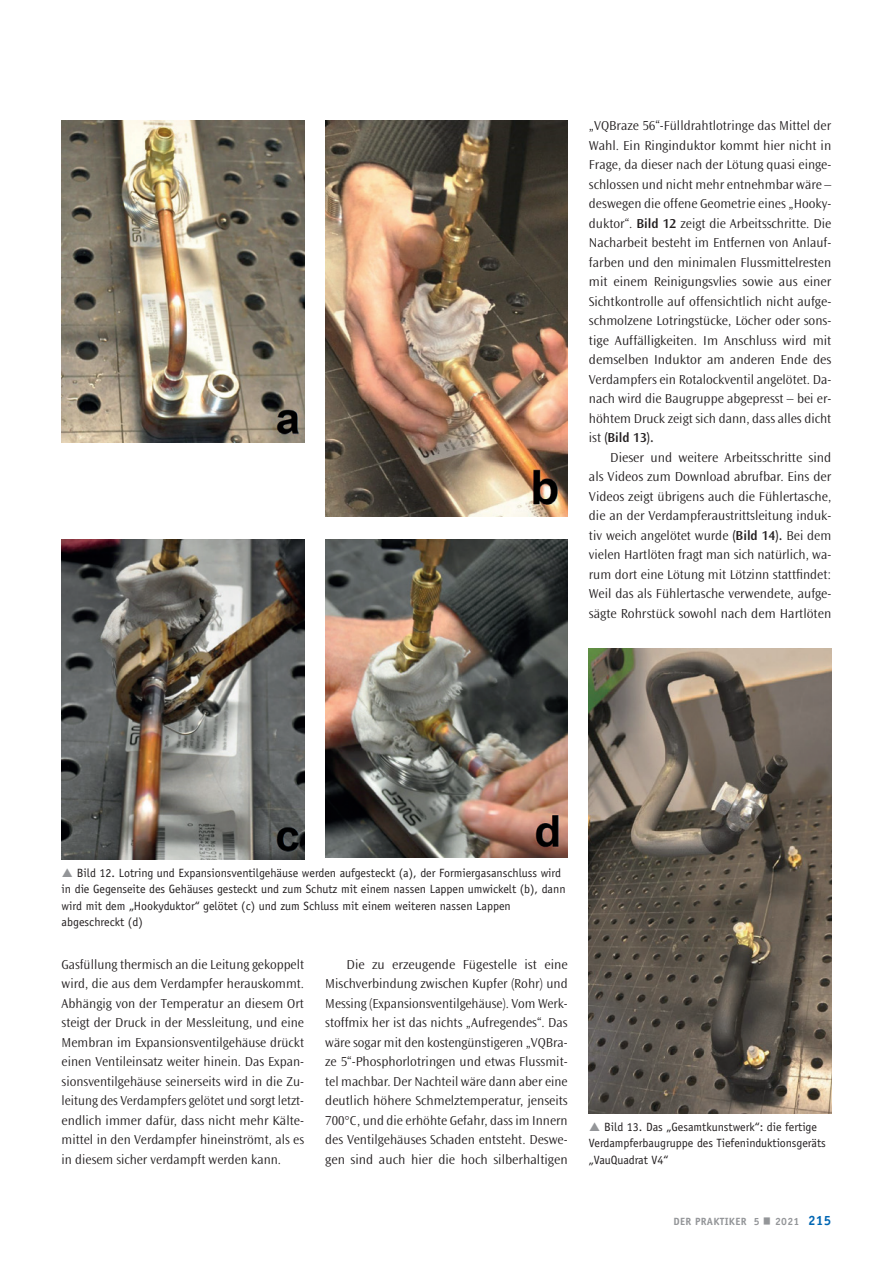
<style>
.page{position:relative;width:893px;height:1263px;background:#fff}
.page>*{position:absolute;margin:0;border:0;box-sizing:border-box;transform-origin:0 0}
.t1{font:700 69.3px "Ocean Sans Std";color:#939598;scale:.39 1}
.t2{font:300 13.5px/19.5px "Ocean Sans Std";color:#231f20;text-align:justify}
.t3{font:700 13.5px "Officina Sans";color:#0166b3}
.t4{font:12px/16.5px "Officina Sans Std";color:#231f20}
.t5{font:700 10.5px "Officina Sans";letter-spacing:.03em;color:#939598}
.s1{font-weight:600}
</style>
<div class="page">
<img style="left:62px;top:121px;width:242px;height:321px">
<img style="left:325px;top:121px;width:243px;height:396px">
<img style="left:62px;top:540px;width:242px;height:319px">
<img style="left:325px;top:540px;width:243px;height:318px">
<img style="left:589px;top:648px;width:242px;height:465px">
<p class="t2" style="left:589px;top:116px;width:244px">„VQBraze 56“-Fülldrahtlotringe das Mittel der Wahl. Ein Ringinduktor kommt hier nicht in Frage, da dieser nach der Lötung quasi einge&shy;schlossen und nicht mehr entnehmbar wäre – deswegen die offene Geometrie eines „Hooky&shy;duktor“. <span class="s1">Bild 12</span> zeigt die Arbeitsschritte. Die Nacharbeit besteht im Entfernen von Anlauf&shy;farben und den minimalen Flussmittelresten mit einem Reinigungsvlies sowie aus einer Sichtkontrolle auf offensichtlich nicht aufge&shy;schmolzene Lotringstücke, Löcher oder sons&shy;tige Auffälligkeiten. Im Anschluss wird mit demselben Induktor am anderen Ende des Verdampfers ein Rotalockventil angelötet. Da&shy;nach wird die Baugruppe abgepresst – bei er&shy;höhtem Druck zeigt sich dann, dass alles dicht ist <span class="s1">(Bild 13).</span></p>
<p class="t2" style="left:589px;top:448px;width:244px;text-indent:21px">Dieser und weitere Arbeitsschritte sind als Videos zum Download abrufbar. Eins der Videos zeigt übrigens auch die Fühlertasche, die an der Verdampferaustrittsleitung induk&shy;tiv weich angelötet wurde <span class="s1">(Bild 14).</span> Bei dem vielen Hartlöten fragt man sich natürlich, wa&shy;rum dort eine Lötung mit Lötzinn stattfindet:<br>Weil das als Fühlertasche verwendete, aufge&shy;sägte Rohrstück sowohl nach dem Hartlöten</p>
<p class="t4" style="left:62px;top:864px;width:505px;text-indent:15px">Bild 12. Lotring und Expansionsventilgehäuse werden aufgesteckt (a), der Formiergasanschluss wird in die Gegenseite des Gehäuses gesteckt und zum Schutz mit einem nassen Lappen umwickelt (b), dann wird mit dem „Hookyduktor“ gelötet (c) und zum Schluss mit einem weiteren nassen Lappen abgeschreckt (d)</p>
<p class="t2" style="left:62px;top:955px;width:244px">Gasfüllung thermisch an die Leitung gekoppelt wird, die aus dem Verdampfer herauskommt.<br>Abhängig von der Temperatur an diesem Ort steigt der Druck in der Messleitung, und eine Membran im Expansionsventilgehäuse drückt einen Ventileinsatz weiter hinein. Das Expan&shy;sionsventilgehäuse seinerseits wird in die Zu&shy;leitung des Verdampfers gelötet und sorgt letzt&shy;endlich immer dafür, dass nicht mehr Kälte&shy;mittel in den Verdampfer hineinströmt, als es in diesem sicher verdampft werden kann.</p>
<p class="t2" style="left:325px;top:955px;width:244px;text-indent:21px">Die zu erzeugende Fügestelle ist eine Mischverbindung zwischen Kupfer (Rohr) und Messing (Expansionsventilgehäuse). Vom Werk&shy;stoffmix her ist das nichts „Aufregendes“. Das wäre sogar mit den kostengünstigeren „VQBra&shy;ze 5“-Phosphorlotringen und etwas Flussmit&shy;tel machbar. Der Nachteil wäre dann aber eine deutlich höhere Schmelztemperatur, jenseits 700°C, und die erhöhte Gefahr, dass im Innern des Ventilgehäuses Schaden entsteht. Deswe&shy;gen sind auch hier die hoch silberhaltigen</p>
<p class="t4" style="left:589px;top:1118px;width:238px;text-indent:15px">Bild 13. Das „Gesamtkunstwerk“: die fertige<br>Verdampferbaugruppe des Tiefeninduktionsgeräts „VauQuadrat V4“</p>
<p class="t5" style="left:673px;top:1214px;width:88px">DER PRAKTIKER 5</p>
<p class="t3" style="left:808px;top:1212px;width:25px">215</p>
<h1 class="t1" style="left:763px;top:1177px;width:21px">-</h1>
<p class="t5" style="left:775px;top:1214px;width:26px">2021</p>
</div>
